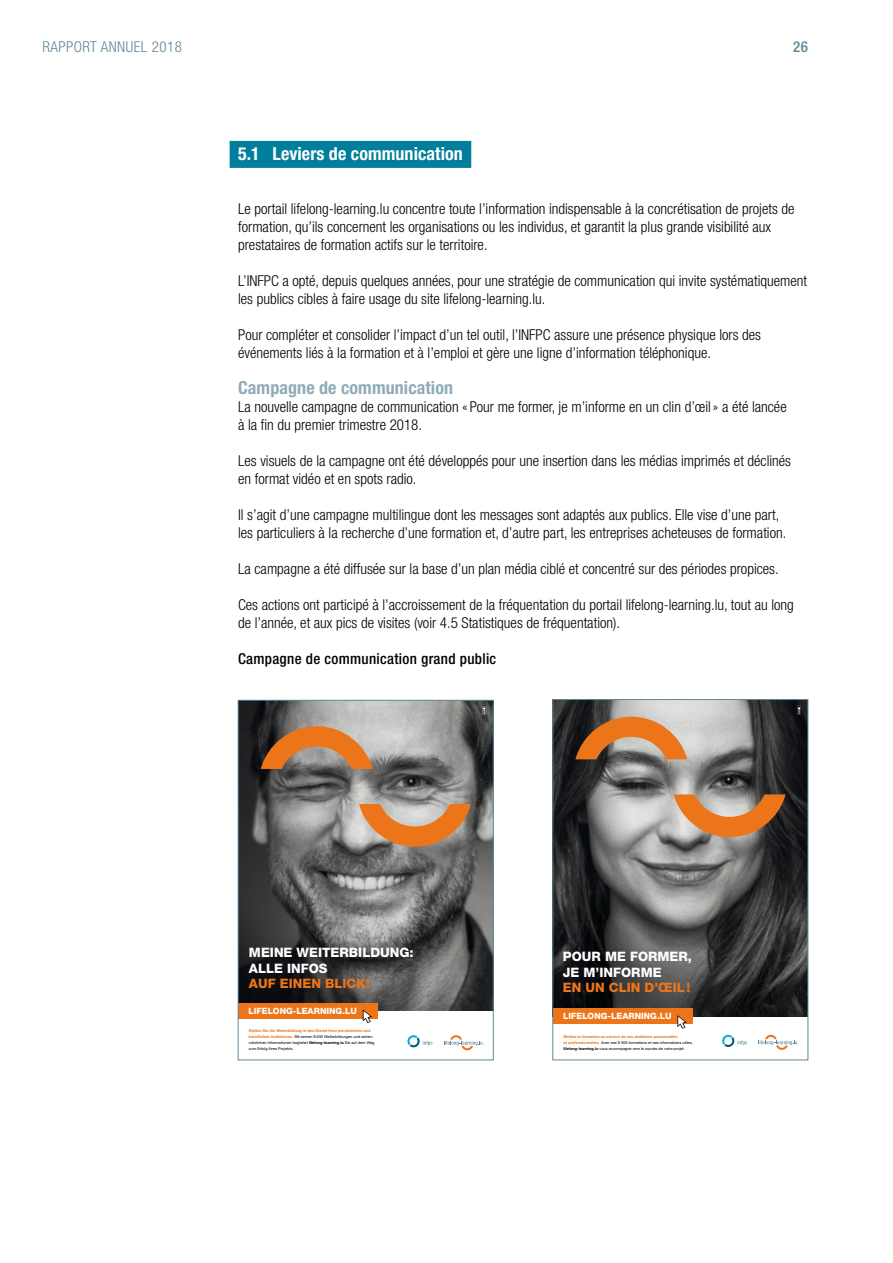
<style>
.page{position:relative;width:893px;height:1263px;background:#fff}
.page>*{position:absolute;margin:0;border:0;box-sizing:border-box;transform-origin:0 0}
.t1{font:700 condensed 18px "Helvetica Neue LT Pro";letter-spacing:.005em;color:#fff}
.t2{font:700 condensed 18px "Helvetica Neue LT Pro";letter-spacing:.005em;color:#8fabb8}
.t3{font:300 condensed 15px/18px "Helvetica Neue LT Pro";color:#000}
.t4{font:500 condensed 15px "Helvetica Neue LT Pro";letter-spacing:.02em;color:#000}
.t5{font:300 condensed 15px "Helvetica Neue LT Pro";letter-spacing:.03em;color:#638798}
.t6{font:500 condensed 15px "Helvetica Neue LT Pro";color:#638798}
.t7{font:800 13.05px/15.6px "Helvetica Neue";color:#fff}
.t8{font:800 13.05px "Helvetica Neue";color:#ec751a}
.t9{font:800 8.7px "Helvetica Neue";color:#fff}
.t10{font:3.9px/6px "Helvetica Neue";color:#000}
.s1{font-weight:700;color:#ec751a}
.s2{font-weight:700}
</style>
<div class="page">
<div style="left:230px;top:141px;width:241px;height:27px;background:#007e9c"></div>
<svg style="left:759px;top:1035px;width:38px;height:15px"></svg>
<svg style="left:722px;top:1035px;width:25px;height:12px"></svg>
<img style="left:555px;top:701px;width:251px;height:315px">
<div style="left:553px;top:1008px;width:139px;height:16px;background:#ec751a"></div>
<svg style="left:674px;top:794px;width:112px;height:43px"></svg>
<svg style="left:575px;top:717px;width:112px;height:42px"></svg>
<svg style="left:797px;top:706px;width:4px;height:8px"></svg>
<svg style="left:677px;top:1015px;width:9px;height:14px"></svg>
<div style="left:553px;top:699px;width:255px;height:361px;border:1px solid #638798"></div>
<svg style="left:444px;top:1035px;width:38px;height:15px"></svg>
<svg style="left:407px;top:1035px;width:25px;height:12px"></svg>
<img style="left:240px;top:702px;width:251px;height:309px">
<svg style="left:482px;top:706px;width:4px;height:9px"></svg>
<div style="left:238px;top:1003px;width:140px;height:15px;background:#ec751a"></div>
<svg style="left:359px;top:804px;width:112px;height:43px"></svg>
<svg style="left:261px;top:726px;width:112px;height:43px"></svg>
<svg style="left:363px;top:1010px;width:9px;height:13px"></svg>
<div style="left:238px;top:700px;width:255px;height:360px;border:1px solid #638798"></div>
<p class="t5" style="left:43px;top:38px;width:141px">RAPPORT ANNUEL 2018</p>
<p class="t6" style="left:793px;top:38px;width:16px">26</p>
<p class="t1" style="left:238px;top:143px;width:226px">5.1 Leviers de communication</p>
<p class="t3" style="left:238px;top:200px;width:558px">Le portail lifelong-learning.lu concentre toute l’information indispensable à la concrétisation de projets de formation, qu’ils concernent les organisations ou les individus, et garantit la plus grande visibilité aux prestataires de formation actifs sur le territoire.</p>
<p class="t3" style="left:238px;top:272px;width:570px">L’INFPC a opté, depuis quelques années, pour une stratégie de communication qui invite systématiquement les publics cibles à faire usage du site lifelong-learning.lu.</p>
<p class="t3" style="left:238px;top:326px;width:524px">Pour compléter et consolider l’impact d’un tel outil, l’INFPC assure une présence physique lors des événements liés à la formation et à l’emploi et gère une ligne d’information téléphonique.</p>
<p class="t2" style="left:238px;top:377px;width:216px">Campagne de communication</p>
<p class="t3" style="left:238px;top:398px;width:550px">La nouvelle campagne de communication « Pour me former, je m’informe en un clin d’œil» a été lancée à la fin du premier trimestre 2018.</p>
<p class="t3" style="left:238px;top:452px;width:554px">Les visuels de la campagne ont été développés pour une insertion dans les médias imprimés et déclinés en format vidéo et en spots radio.</p>
<p class="t3" style="left:238px;top:506px;width:550px">Il s’agit d’une campagne multilingue dont les messages sont adaptés aux publics. Elle vise d’une part, les particuliers à la recherche d’une formation et, d’autre part, les entreprises acheteuses de formation.</p>
<p class="t3" style="left:238px;top:560px;width:542px">La campagne a été diffusée sur la base d’un plan média ciblé et concentré sur des périodes propices.</p>
<p class="t3" style="left:238px;top:596px;width:557px">Ces actions ont participé à l’accroissement de la fréquentation du portail lifelong-learning.lu, tout au long de l’année, et aux pics de visites (voir 4.5 Statistiques de fréquentation).</p>
<p class="t4" style="left:238px;top:650px;width:260px">Campagne de communication grand public</p>
<p class="t7" style="left:249px;top:944px;width:166px">MEINE WEITERBILDUNG:<br>ALLE INFOS</p>
<p class="t8" style="left:249px;top:976px;width:122px">AUF EINEN BLICK!</p>
<p class="t9" style="left:248px;top:1005px;width:110px">LIFELONG-LEARNING.LU</p>
<p class="t10" style="left:249px;top:1028px;width:127px"><span class="s1">Stellen Sie die Weiterbildung in den Dienst Ihrer persönlichen und beruflichen Ambitionen.</span> Mit seinen 9.500 Weiterbildungen und seinen nützlichen Informationen begleitet <span class="s2">lifelong-learning.lu</span> Sie auf dem Weg zum Erfolg Ihres Projekts.</p>
<p class="t7" style="left:563px;top:949px;width:131px">POUR ME FORMER,<br>JE M’INFORME</p>
<p class="t8" style="left:563px;top:980px;width:129px">EN UN CLIN D’ŒIL!</p>
<p class="t9" style="left:563px;top:1011px;width:110px">LIFELONG-LEARNING.LU</p>
<p class="t10" style="left:564px;top:1033px;width:131px"><span class="s1">Mettez la formation au service de vos ambitions personnelles<br>et professionnelles.</span> Avec ses 9 500 formations et ses informations utiles, <span class="s2">lifelong-learning.lu</span> vous accompagne vers le succès de votre projet.</p>
</div>
